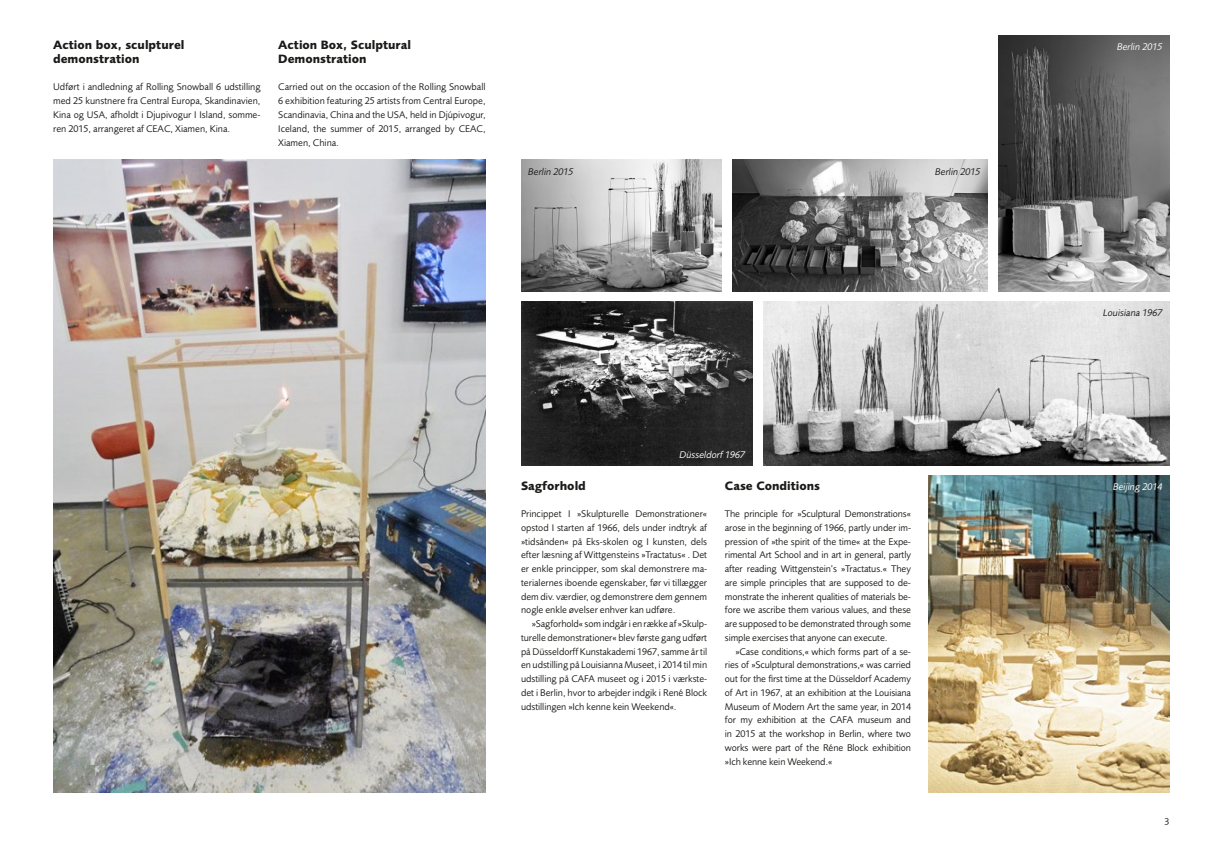
<style>
.page{position:relative;width:1205px;height:851px;background:#fff}
.page>*{position:absolute;margin:0;border:0;box-sizing:border-box;transform-origin:0 0}
.t1{font:700 12.5px/13.8px "Foundry Sans";color:#1a1a18}
.t2{font:10px/13.8px "Foundry Sans";letter-spacing:-.005em;color:#1a1a18;text-align:justify}
.t3{font:italic 10px "Foundry Sans";color:#fff}
.t4{font:italic 10px "Foundry Sans";color:#1a1a18}
</style>
<div class="page">
<img style="left:53px;top:160px;width:433px;height:632px">
<img style="left:929px;top:475px;width:240px;height:317px">
<img style="left:732px;top:159px;width:255px;height:132px">
<img style="left:998px;top:35px;width:171px;height:256px">
<img style="left:521px;top:159px;width:201px;height:132px">
<img style="left:521px;top:302px;width:231px;height:163px">
<img style="left:763px;top:302px;width:406px;height:163px">
<p class="t1" style="left:53px;top:38px;width:133px">Action box, sculpturel demonstration</p>
<p class="t2" style="left:53px;top:80px;width:209px">Udført i andledning af Rolling Snowball 6 udstilling med 25 kunstnere fra Central Europa, Skandinavien, Kina og USA, afholdt i Djupivogur I Island, somme&shy;ren 2015, arrangeret af CEAC, Xiamen, Kina.</p>
<p class="t1" style="left:278px;top:38px;width:134px">Action Box, Sculptural<br>Demonstration</p>
<p class="t2" style="left:278px;top:80px;width:209px">Carried out on the occasion of the Rolling Snowball 6 exhibition featuring 25 artists from Central Europe, Scandinavia, China and the USA, held in Djúpivogur, Iceland, the summer of 2015, arranged by CEAC, Xiamen, China.</p>
<p class="t4" style="left:528px;top:165px;width:47px">Berlin 2015</p>
<p class="t4" style="left:935px;top:165px;width:47px">Berlin 2015</p>
<p class="t3" style="left:679px;top:449px;width:67px">Düsseldorf 1967</p>
<p class="t1" style="left:521px;top:478px;width:66px">Sagforhold</p>
<p class="t2" style="left:521px;top:506px;width:188px">Princippet I »Skulpturelle Demonstrationer« opstod I starten af 1966, dels under indtryk af »tidsånden« på Eks-skolen og I kunsten, dels efter læsning af Wittgensteins »Tractatus« . Det er enkle principper, som skal demonstrere ma&shy;terialernes iboende egenskaber, før vi tillægger dem div. værdier, og demonstrere dem gennem nogle enkle øvelser enhver kan udføre.</p>
<p class="t2" style="left:521px;top:616px;width:188px;text-indent:11px">»Sagforhold« som indgår i en række af »Skulp&shy;turelle demonstrationer« blev første gang udført på Düsseldorff Kunstakademi 1967, samme år til en udstilling på Louisianna Museet, i 2014 til min udstilling på CAFA museet og i 2015 i værkste&shy;det i Berlin, hvor to arbejder indgik i René Block udstillingen »Ich kenne kein Weekend«.</p>
<p class="t1" style="left:725px;top:478px;width:97px">Case Conditions</p>
<p class="t2" style="left:725px;top:506px;width:188px">The principle for »Sculptural Demonstrations« arose in the beginning of 1966, partly under im&shy;pression of »the spirit of the time« at the Expe&shy;rimental Art School and in art in general, partly after reading Wittgenstein’s »Tractatus.« They are simple principles that are supposed to de&shy;monstrate the inherent qualities of materials be&shy;fore we ascribe them various values, and these are supposed to be demonstrated through some simple exercises that anyone can execute.</p>
<p class="t2" style="left:725px;top:644px;width:188px;text-indent:11px">»Case conditions,« which forms part of a se&shy;ries of »Sculptural demonstrations,« was carried out for the first time at the Düsseldorf Academy of Art in 1967, at an exhibition at the Louisiana Museum of Modern Art the same year, in 2014 for my exhibition at the CAFA museum and in 2015 at the workshop in Berlin, where two works were part of the Réne Block exhibition »Ich kenne kein Weekend.«</p>
<p class="t3" style="left:1117px;top:41px;width:47px">Berlin 2015</p>
<p class="t4" style="left:1103px;top:307px;width:61px">Louisiana 1967</p>
<p class="t3" style="left:1113px;top:481px;width:51px">Beijing 2014</p>
<p class="t2" style="left:1164px;top:814px;width:7px">3</p>
</div>
